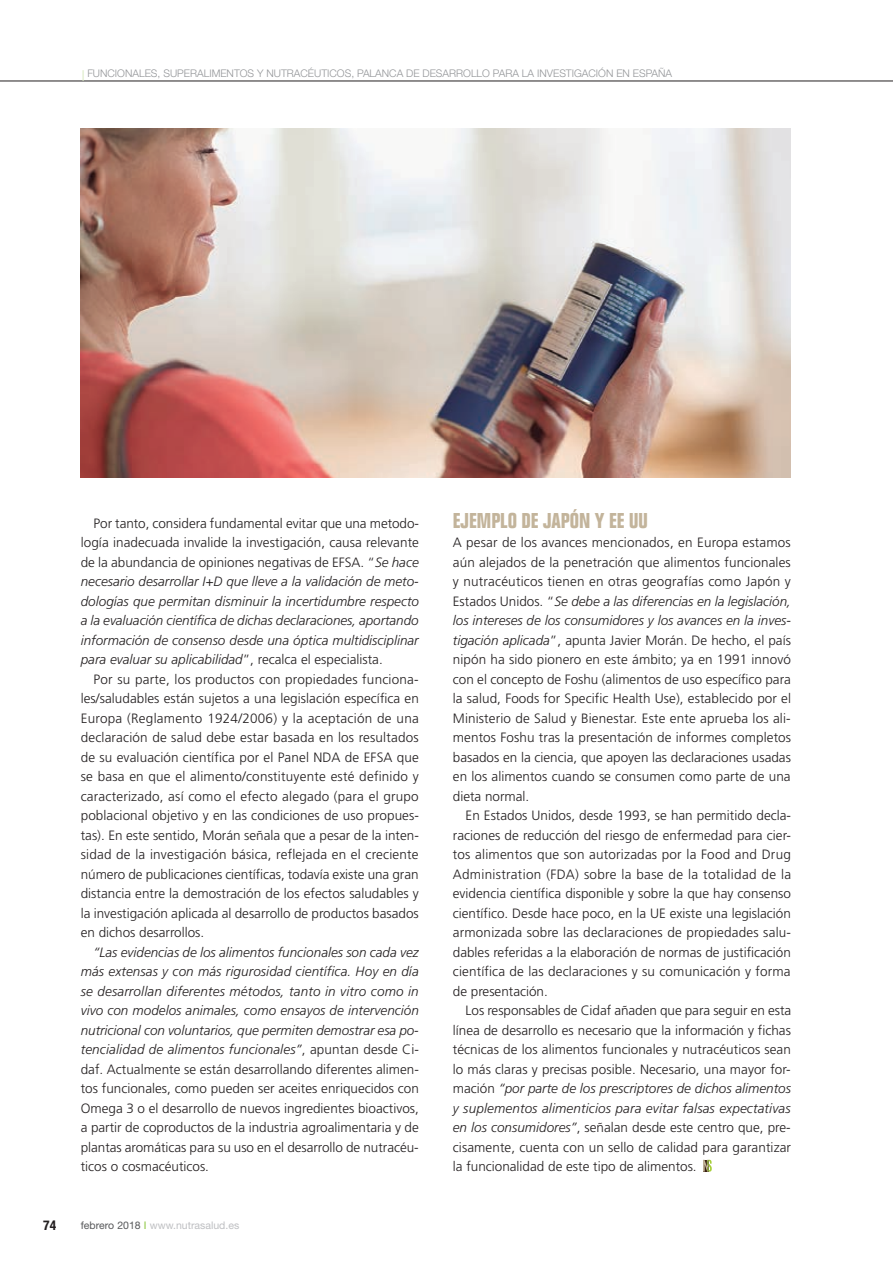
<style>
.page{position:relative;width:893px;height:1263px;background:#fff}
.page>*{position:absolute;margin:0;border:0;box-sizing:border-box;transform-origin:0 0}
.t1{font:700 condensed 21px "Folio";color:#c3b49b}
.t2{font:300 15px "Trade Gothic";color:#daeac1}
.t3{font:300 13.5px "Frutiger";letter-spacing:.005em;color:#231f20}
.t4{font:italic 300 13.5px "Frutiger";color:#231f20}
.t5{font:700 condensed 13.5px "Helvetica Neue LT Std";color:#231f20}
.t6{font:300 10.5px "Helvetica Neue LT Std";color:#939598}
.t7{font:10.5px "Helvetica Neue LT Std";color:#bebfc2}
.s1{font-style:italic}
.s2{font-style:normal}
.s3{color:#57585a}
.s4{color:#8bc63e}
</style>
<div class="page">
<hr style="left:0;top:81px;width:893px;height:1px;background:#231f20">
<img style="left:81px;top:128px;width:710px;height:350px">
<svg style="left:703px;top:1160px;width:9px;height:11px"></svg>
<p class="t6" style="left:87px;top:66px;width:586px">FUNCIONALES, SUPERALIMENTOS Y NUTRACÉUTICOS, PALANCA DE DESARROLLO PARA LA INVESTIGACIÓN EN ESPAÑA</p>
<p class="t2" style="left:81px;top:67px;width:6px">I</p>
<p class="t3" style="left:94px;top:516px;width:327px">Por tanto, considera fundamental evitar que una metodo-</p>
<p class="t3" style="left:81px;top:535px;width:340px">logía inadecuada invalide la investigación, causa relevante</p>
<p class="t3" style="left:81px;top:555px;width:339px">de la abundancia de opiniones negativas de EFSA. “<span class="s1">Se hace</span></p>
<p class="t4" style="left:81px;top:574px;width:339px">necesario desarrollar I+D que lleve a la validación de meto-</p>
<p class="t4" style="left:81px;top:593px;width:340px">dologías que permitan disminuir la incertidumbre respecto</p>
<p class="t4" style="left:81px;top:613px;width:339px">a la evaluación científica de dichas declaraciones, aportando</p>
<p class="t4" style="left:81px;top:632px;width:339px">información de consenso desde una óptica multidisciplinar</p>
<p class="t4" style="left:81px;top:652px;width:304px">para evaluar su aplicabilidad<span class="s2">”, recalca el especialista.</span></p>
<p class="t3" style="left:94px;top:672px;width:327px">Por su parte, los productos con propiedades funciona-</p>
<p class="t3" style="left:81px;top:691px;width:340px">les/saludables están sujetos a una legislación específica en</p>
<p class="t3" style="left:81px;top:710px;width:340px">Europa (Reglamento 1924/2006) y la aceptación de una</p>
<p class="t3" style="left:81px;top:730px;width:339px">declaración de salud debe estar basada en los resultados</p>
<p class="t3" style="left:81px;top:749px;width:340px">de su evaluación científica por el Panel NDA de EFSA que</p>
<p class="t3" style="left:81px;top:769px;width:339px">se basa en que el alimento/constituyente esté definido y</p>
<p class="t3" style="left:81px;top:788px;width:339px">caracterizado, así como el efecto alegado (para el grupo</p>
<p class="t3" style="left:81px;top:808px;width:340px">poblacional objetivo y en las condiciones de uso propues-</p>
<p class="t3" style="left:81px;top:827px;width:340px">tas). En este sentido, Morán señala que a pesar de la inten-</p>
<p class="t3" style="left:81px;top:847px;width:339px">sidad de la investigación básica, reflejada en el creciente</p>
<p class="t3" style="left:81px;top:866px;width:339px">número de publicaciones científicas, todavía existe una gran</p>
<p class="t3" style="left:81px;top:886px;width:340px">distancia entre la demostración de los efectos saludables y</p>
<p class="t3" style="left:81px;top:905px;width:339px">la investigación aplicada al desarrollo de productos basados</p>
<p class="t3" style="left:81px;top:925px;width:125px">en dichos desarrollos.</p>
<p class="t4" style="left:94px;top:944px;width:327px">“Las evidencias de los alimentos funcionales son cada vez</p>
<p class="t4" style="left:81px;top:964px;width:339px">más extensas y con más rigurosidad científica. Hoy en día</p>
<p class="t4" style="left:81px;top:983px;width:339px">se desarrollan diferentes métodos, tanto in vitro como in</p>
<p class="t4" style="left:81px;top:1003px;width:340px">vivo con modelos animales, como ensayos de intervención</p>
<p class="t4" style="left:81px;top:1022px;width:339px">nutricional con voluntarios, que permiten demostrar esa po-</p>
<p class="t4" style="left:81px;top:1042px;width:340px">tencialidad de alimentos funcionales”<span class="s2">, apuntan desde Ci-</span></p>
<p class="t3" style="left:81px;top:1061px;width:340px">daf. Actualmente se están desarrollando diferentes alimen-</p>
<p class="t3" style="left:81px;top:1081px;width:340px">tos funcionales, como pueden ser aceites enriquecidos con</p>
<p class="t3" style="left:81px;top:1100px;width:340px">Omega 3 o el desarrollo de nuevos ingredientes bioactivos,</p>
<p class="t3" style="left:81px;top:1120px;width:339px">a partir de coproductos de la industria agroalimentaria y de</p>
<p class="t3" style="left:81px;top:1139px;width:339px">plantas aromáticas para su uso en el desarrollo de nutracéu-</p>
<p class="t3" style="left:81px;top:1159px;width:130px">ticos o cosmacéuticos.</p>
<p class="t5" style="left:43px;top:1217px;width:14px">74</p>
<p class="t7" style="left:81px;top:1219px;width:160px"><span class="s3">febrero 2018</span> <span class="s4">I</span> www.nutrasalud.es</p>
<p class="t1" style="left:453px;top:509px;width:196px">EJEMPLO DE JAPÓN Y EE UU</p>
<p class="t3" style="left:453px;top:535px;width:339px">A pesar de los avances mencionados, en Europa estamos</p>
<p class="t3" style="left:453px;top:555px;width:339px">aún alejados de la penetración que alimentos funcionales</p>
<p class="t3" style="left:453px;top:574px;width:340px">y nutracéuticos tienen en otras geografías como Japón y</p>
<p class="t4" style="left:453px;top:593px;width:340px"><span class="s2">Estados Unidos. “</span>Se debe a las diferencias en la legislación,</p>
<p class="t4" style="left:453px;top:613px;width:340px">los intereses de los consumidores y los avances en la inves-</p>
<p class="t3" style="left:453px;top:633px;width:340px"><span class="s1">tigación aplicada</span>”, apunta Javier Morán. De hecho, el país</p>
<p class="t3" style="left:453px;top:652px;width:340px">nipón ha sido pionero en este ámbito; ya en 1991 innovó</p>
<p class="t3" style="left:453px;top:672px;width:340px">con el concepto de Foshu (alimentos de uso específico para</p>
<p class="t3" style="left:453px;top:691px;width:340px">la salud, Foods for Specific Health Use), establecido por el</p>
<p class="t3" style="left:453px;top:711px;width:339px">Ministerio de Salud y Bienestar. Este ente aprueba los ali-</p>
<p class="t3" style="left:453px;top:730px;width:340px">mentos Foshu tras la presentación de informes completos</p>
<p class="t3" style="left:453px;top:749px;width:339px">basados en la ciencia, que apoyen las declaraciones usadas</p>
<p class="t3" style="left:453px;top:769px;width:339px">en los alimentos cuando se consumen como parte de una</p>
<p class="t3" style="left:453px;top:788px;width:78px">dieta normal.</p>
<p class="t3" style="left:466px;top:808px;width:327px">En Estados Unidos, desde 1993, se han permitido decla-</p>
<p class="t3" style="left:453px;top:827px;width:340px">raciones de reducción del riesgo de enfermedad para cier-</p>
<p class="t3" style="left:453px;top:847px;width:339px">tos alimentos que son autorizadas por la Food and Drug</p>
<p class="t3" style="left:453px;top:866px;width:340px">Administration (FDA) sobre la base de la totalidad de la</p>
<p class="t3" style="left:453px;top:886px;width:339px">evidencia científica disponible y sobre la que hay consenso</p>
<p class="t3" style="left:453px;top:905px;width:340px">científico. Desde hace poco, en la UE existe una legislación</p>
<p class="t3" style="left:453px;top:925px;width:340px">armonizada sobre las declaraciones de propiedades salu-</p>
<p class="t3" style="left:453px;top:944px;width:340px">dables referidas a la elaboración de normas de justificación</p>
<p class="t3" style="left:453px;top:964px;width:339px">científica de las declaraciones y su comunicación y forma</p>
<p class="t3" style="left:453px;top:983px;width:97px">de presentación.</p>
<p class="t3" style="left:466px;top:1003px;width:327px">Los responsables de Cidaf añaden que para seguir en esta</p>
<p class="t3" style="left:453px;top:1022px;width:339px">línea de desarrollo es necesario que la información y fichas</p>
<p class="t3" style="left:453px;top:1042px;width:339px">técnicas de los alimentos funcionales y nutracéuticos sean</p>
<p class="t3" style="left:453px;top:1061px;width:339px">lo más claras y precisas posible. Necesario, una mayor for-</p>
<p class="t4" style="left:453px;top:1081px;width:340px"><span class="s2">mación</span> “por parte de los prescriptores de dichos alimentos</p>
<p class="t4" style="left:453px;top:1100px;width:339px">y suplementos alimenticios para evitar falsas expectativas</p>
<p class="t3" style="left:453px;top:1120px;width:339px"><span class="s1">en los consumidores”</span>, señalan desde este centro que, pre-</p>
<p class="t3" style="left:453px;top:1139px;width:340px">cisamente, cuenta con un sello de calidad para garantizar</p>
<p class="t3" style="left:453px;top:1159px;width:245px">la funcionalidad de este tipo de alimentos.</p>
</div>
